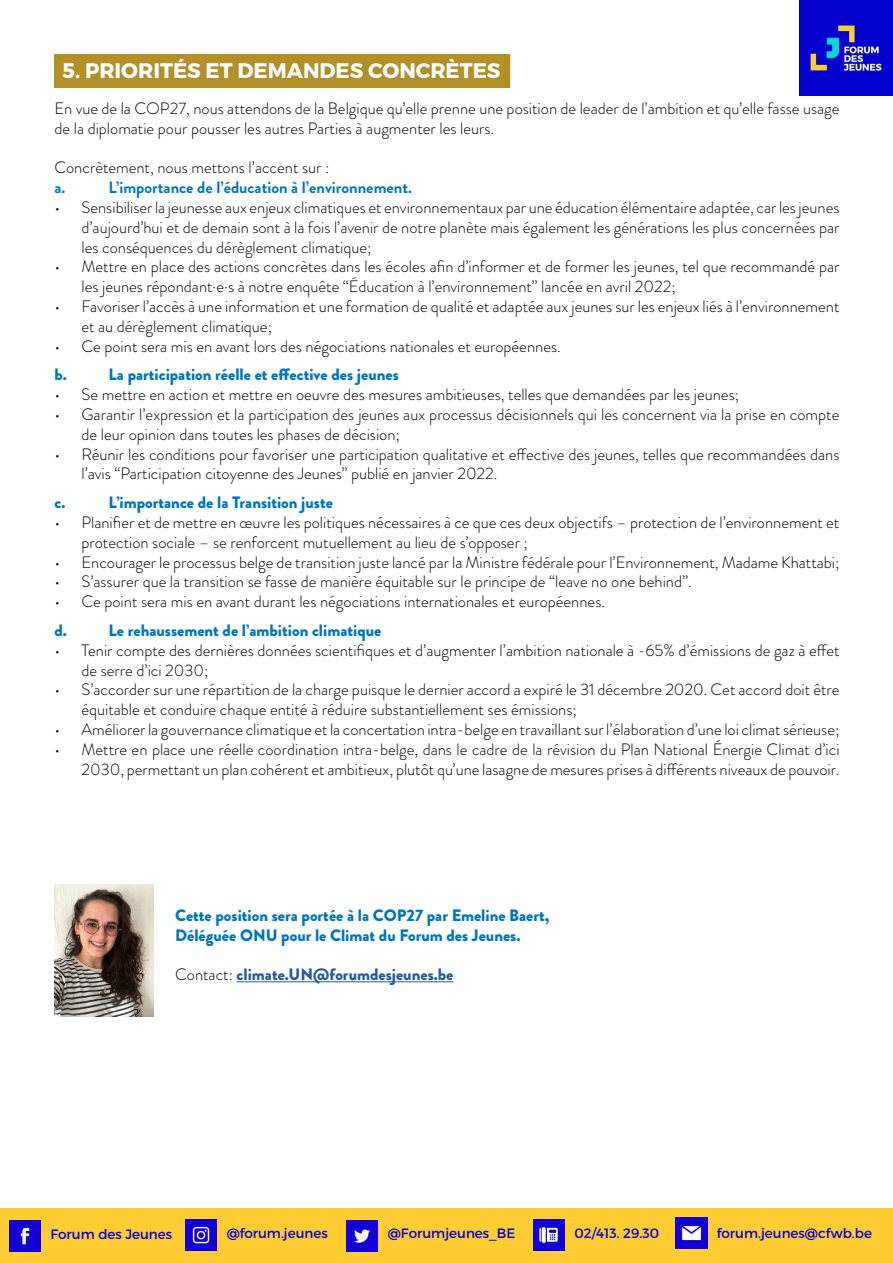
<style>
.page{position:relative;width:893px;height:1263px;background:#fff}
.page>*{position:absolute;margin:0;border:0;box-sizing:border-box;transform-origin:0 0}
.t1{font:700 21px "Montserrat";color:#fff}
.t2{font:300 16.5px/19.8px "Brandon Grotesque";color:#000}
.t3{font:900 16.5px/19.8px "Brandon Grotesque";color:#0074bf}
.t4{font:700 16.5px "Brandon Grotesque";color:#0074bf}
.t5{font:900 16.5px "Brandon Grotesque";color:#275b9b}
.t6{font:13.5px "Montserrat";color:#0400cc}
.s1{font-weight:300;color:#000}
</style>
<div class="page">
<div style="left:54px;top:54px;width:456px;height:34px;background:#b28f27"></div>
<img style="left:799px;top:0;width:94px;height:96px">
<div style="left:0;top:1208px;width:893px;height:55px;background:#fc3"></div>
<img style="left:10px;top:1220px;width:31px;height:32px">
<img style="left:186px;top:1219px;width:31px;height:32px">
<img style="left:347px;top:1220px;width:31px;height:32px">
<img style="left:533px;top:1219px;width:31px;height:32px">
<img style="left:676px;top:1217px;width:31px;height:32px">
<img style="left:54px;top:884px;width:99px;height:132px">
<hr style="left:237px;top:981px;width:216px;height:1px;background:#275b9b">
<p class="t1" style="left:63px;top:58px;width:439px">5. PRIORITÉS ET DEMANDES CONCRÈTES</p>
<p class="t2" style="left:54px;top:98px;width:786px">En vue de la COP27, nous attendons de la Belgique qu’elle prenne une position de leader de l’ambition et qu’elle fasse usage de la diplomatie pour pousser les autres Parties à augmenter les leurs.</p>
<p class="t2" style="left:54px;top:158px;width:276px">Concrètement, nous mettons l’accent sur :</p>
<p class="t4" style="left:54px;top:176px;width:12px">a.</p>
<p class="t4" style="left:108px;top:176px;width:305px">L’importance de l’éducation à l’environnement.</p>
<p class="t2" style="left:81px;top:197px;width:760px;text-align:justify;text-indent:-27px">• Sensibiliser la jeunesse aux enjeux climatiques et environnementaux par une éducation élémentaire adaptée, car les jeunes d’aujourd’hui et de demain sont à la fois l’avenir de notre planète mais également les générations les plus concernées par les conséquences du dérèglement climatique;</p>
<p class="t2" style="left:81px;top:257px;width:760px;text-indent:-27px">• Mettre en place des actions concrètes dans les écoles afin d’informer et de former les jeunes, tel que recommandé par les jeunes répondant·e·s à notre enquête “Éducation à l’environnement” lancée en avril 2022;</p>
<p class="t2" style="left:81px;top:296px;width:759px;text-indent:-27px">• Favoriser l’accès à une information et une formation de qualité et adaptée aux jeunes sur les enjeux liés à l’environnement et au dérèglement climatique;</p>
<p class="t2" style="left:54px;top:336px;width:508px">• Ce point sera mis en avant lors des négociations nationales et européennes.</p>
<p class="t3" style="left:54px;top:365px;width:14px">b.</p>
<p class="t3" style="left:108px;top:365px;width:292px">La participation réelle et effective des jeunes</p>
<p class="t2" style="left:54px;top:385px;width:686px">• Se mettre en action et mettre en oeuvre des mesures ambitieuses, telles que demandées par les jeunes;</p>
<p class="t2" style="left:81px;top:404px;width:759px;text-indent:-27px">• Garantir l’expression et la participation des jeunes aux processus décisionnels qui les concernent via la prise en compte de leur opinion dans toutes les phases de décision;</p>
<p class="t2" style="left:81px;top:444px;width:759px;text-indent:-27px">• Réunir les conditions pour favoriser une participation qualitative et effective des jeunes, telles que recommandées dans l’avis “Participation citoyenne des Jeunes” publié en janvier 2022.</p>
<p class="t3" style="left:54px;top:493px;width:12px">c.</p>
<p class="t3" style="left:108px;top:493px;width:226px">L’importance de la Transition juste</p>
<p class="t2" style="left:81px;top:512px;width:759px;text-indent:-27px">• Planifier et de mettre en œuvre les politiques nécessaires à ce que ces deux objectifs – protection de l’environnement et protection sociale – se renforcent mutuellement au lieu de s’opposer ;</p>
<p class="t2" style="left:54px;top:552px;width:786px">• Encourager le processus belge de transition juste lancé par la Ministre fédérale pour l’Environnement, Madame Khattabi;</p>
<p class="t2" style="left:54px;top:572px;width:639px">• S’assurer que la transition se fasse de manière équitable sur le principe de “leave no one behind”.</p>
<p class="t2" style="left:54px;top:592px;width:552px">• Ce point sera mis en avant durant les négociations internationales et européennes.</p>
<p class="t3" style="left:54px;top:621px;width:14px">d.</p>
<p class="t3" style="left:108px;top:621px;width:274px">Le rehaussement de l’ambition climatique</p>
<p class="t2" style="left:81px;top:640px;width:759px;text-indent:-27px">• Tenir compte des dernières données scientifiques et d’augmenter l’ambition nationale à -65% d’émissions de gaz à effet de serre d’ici 2030;</p>
<p class="t2" style="left:81px;top:680px;width:759px;text-indent:-27px">• S’accorder sur une répartition de la charge puisque le dernier accord a expiré le 31 décembre 2020. Cet accord doit être équitable et conduire chaque entité à réduire substantiellement ses émissions;</p>
<p class="t2" style="left:54px;top:719px;width:786px">• Améliorer la gouvernance climatique et la concertation intra-belge en travaillant sur l’élaboration d’une loi climat sérieuse;</p>
<p class="t2" style="left:54px;top:739px;width:787px;text-align:right">• Mettre en place une réelle coordination intra-belge, dans le cadre de la révision du Plan National Énergie Climat d’ici<br>2030, permettant un plan cohérent et ambitieux, plutôt qu’une lasagne de mesures prises à différents niveaux de pouvoir.</p>
<p class="t3" style="left:175px;top:905px;width:376px">Cette position sera portée à la COP27 par Emeline Baert,<br>Déléguée ONU pour le Climat du Forum des Jeunes.</p>
<p class="t5" style="left:175px;top:963px;width:280px"><span class="s1">Contact:</span> climate.UN@forumdesjeunes.be</p>
<p class="t6" style="left:50px;top:1226px;width:123px">Forum des Jeunes</p>
<p class="t6" style="left:227px;top:1225px;width:103px">@forum.jeunes</p>
<p class="t6" style="left:388px;top:1225px;width:129px">@Forumjeunes_BE</p>
<p class="t6" style="left:574px;top:1225px;width:86px">02/413. 29.30</p>
<p class="t6" style="left:717px;top:1225px;width:157px">forum.jeunes@cfwb.be</p>
</div>
